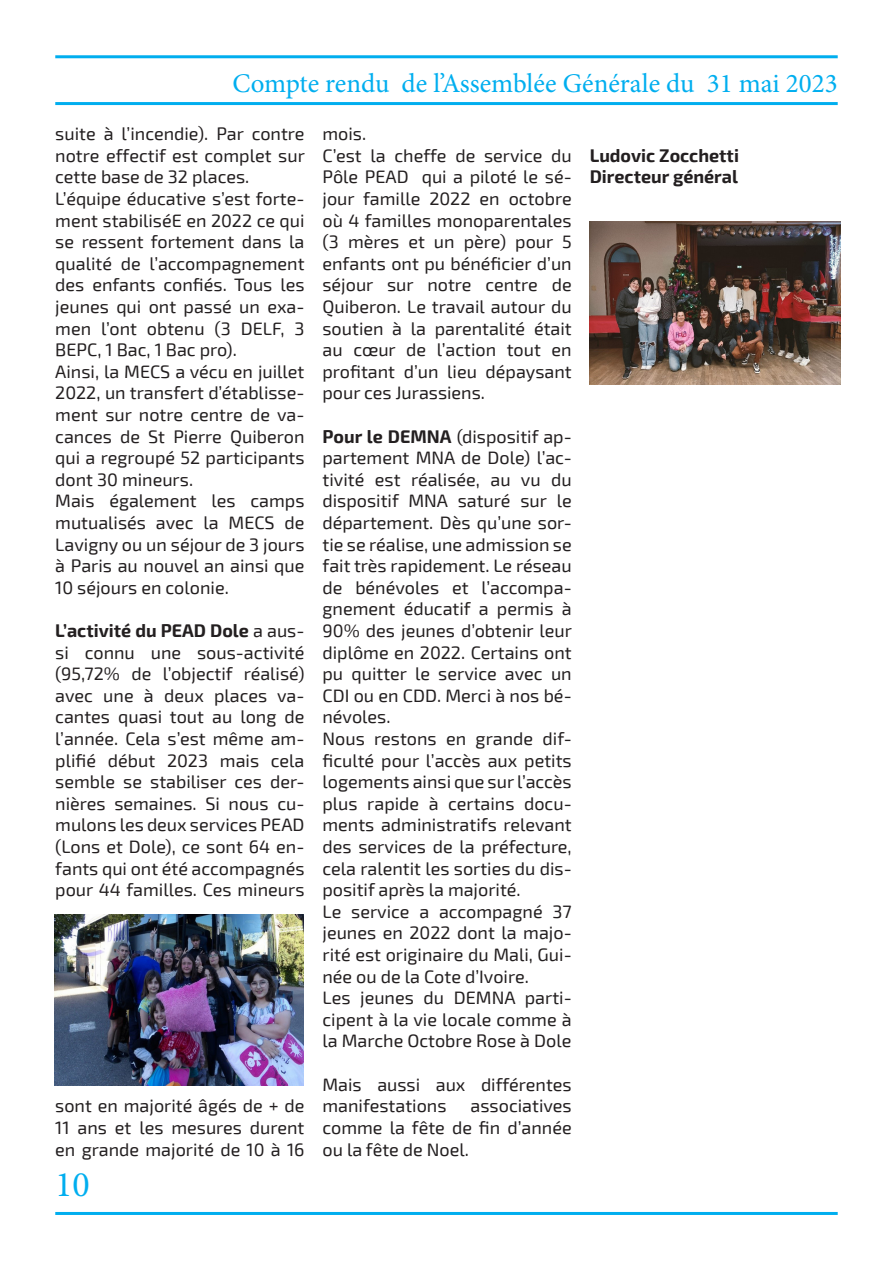
<style>
.page{position:relative;width:893px;height:1263px;background:#fff}
.page>*{position:absolute;margin:0;border:0;box-sizing:border-box;transform-origin:0 0}
.t1{font:36px "Minion Pro";color:#00aeef}
.t2{font:27px "Minion Pro";color:#00aeef}
.t3{font:18px/21.6px "Exo 2";color:#231f20;text-align:justify}
.t4{font:700 18px "Exo 2";color:#231f20}
.s1{font-weight:700}
</style>
<div class="page">
<hr style="left:55px;top:55px;width:783px;height:3px;background:#00aeef">
<hr style="left:55px;top:102px;width:783px;height:3px;background:#00aeef">
<hr style="left:55px;top:1212px;width:783px;height:3px;background:#00aeef">
<img style="left:54px;top:914px;width:250px;height:171px">
<img style="left:590px;top:221px;width:251px;height:164px">
<p class="t2" style="left:232px;top:65px;width:607px">Compte rendu de l’Assemblée Générale du 31 mai 2023</p>
<p class="t3" style="left:55px;top:123px;width:251px">suite à l’incendie). Par contre notre effectif est complet sur cette base de 32 places.</p>
<p class="t3" style="left:55px;top:188px;width:251px">L’équipe éducative s’est forte&shy;ment stabiliséE en 2022 ce qui se ressent fortement dans la qualité de l’accompagnement des enfants confiés. Tous les jeunes qui ont passé un exa&shy;men l’ont obtenu (3 DELF, 3<br>BEPC, 1 Bac, 1 Bac pro).</p>
<p class="t3" style="left:55px;top:361px;width:251px">Ainsi, la MECS a vécu en juillet 2022, un transfert d’établisse&shy;ment sur notre centre de va&shy;cances de St Pierre Quiberon qui a regroupé 52 participants dont 30 mineurs.</p>
<p class="t3" style="left:55px;top:491px;width:251px">Mais également les camps mutualisés avec la MECS de Lavigny ou un séjour de 3 jours à Paris au nouvel an ainsi que 10 séjours en colonie.</p>
<p class="t3" style="left:55px;top:620px;width:251px"><span class="s1">L’activité du PEAD Dole</span> a aus&shy;si connu une sous-activité (95,72% de l’objectif réalisé) avec une à deux places va&shy;cantes quasi tout au long de l’année. Cela s’est même am&shy;plifié début 2023 mais cela semble se stabiliser ces der&shy;nières semaines. Si nous cu&shy;mulons les deux services PEAD (Lons et Dole), ce sont 64 en&shy;fants qui ont été accompagnés pour 44 familles. Ces mineurs</p>
<p class="t3" style="left:55px;top:1095px;width:251px">sont en majorité âgés de + de 11 ans et les mesures durent en grande majorité de 10 à 16</p>
<p class="t1" style="left:55px;top:1160px;width:36px">10</p>
<p class="t3" style="left:322px;top:123px;width:45px">mois.</p>
<p class="t3" style="left:322px;top:145px;width:251px">C’est la cheffe de service du Pôle PEAD qui a piloté le sé&shy;jour famille 2022 en octobre où 4 familles monoparentales (3 mères et un père) pour 5 enfants ont pu bénéficier d’un séjour sur notre centre de Quiberon. Le travail autour du soutien à la parentalité était au cœur de l’action tout en profitant d’un lieu dépaysant pour ces Jurassiens.</p>
<p class="t3" style="left:322px;top:426px;width:251px"><span class="s1">Pour le DEMNA</span> (dispositif ap&shy;partement MNA de Dole) l’ac&shy;tivité est réalisée, au vu du dispositif MNA saturé sur le département. Dès qu’une sor&shy;tie se réalise, une admission se fait très rapidement. Le réseau de bénévoles et l’accompa&shy;gnement éducatif a permis à 90% des jeunes d’obtenir leur diplôme en 2022. Certains ont pu quitter le service avec un CDI ou en CDD. Merci à nos bé&shy;névoles.</p>
<p class="t3" style="left:322px;top:728px;width:251px">Nous restons en grande dif&shy;ficulté pour l’accès aux petits logements ainsi que sur l’accès plus rapide à certains docu&shy;ments administratifs relevant des services de la préfecture, cela ralentit les sorties du dis&shy;positif après la majorité.</p>
<p class="t3" style="left:322px;top:901px;width:251px">Le service a accompagné 37 jeunes en 2022 dont la majo&shy;rité est originaire du Mali, Gui&shy;née ou de la Cote d’Ivoire.</p>
<p class="t3" style="left:322px;top:987px;width:251px">Les jeunes du DEMNA parti&shy;cipent à la vie locale comme à la Marche Octobre Rose à Dole</p>
<p class="t3" style="left:322px;top:1074px;width:251px">Mais aussi aux différentes manifestations</p>
<p class="t3" style="left:322px;top:1095px;width:251px;text-indent:148px">associatives comme la fête de fin d’année ou la fête de Noel.</p>
<p class="t4" style="left:590px;top:145px;width:151px">Ludovic Zocchetti</p>
<p class="t4" style="left:590px;top:166px;width:150px">Directeur général</p>
</div>
